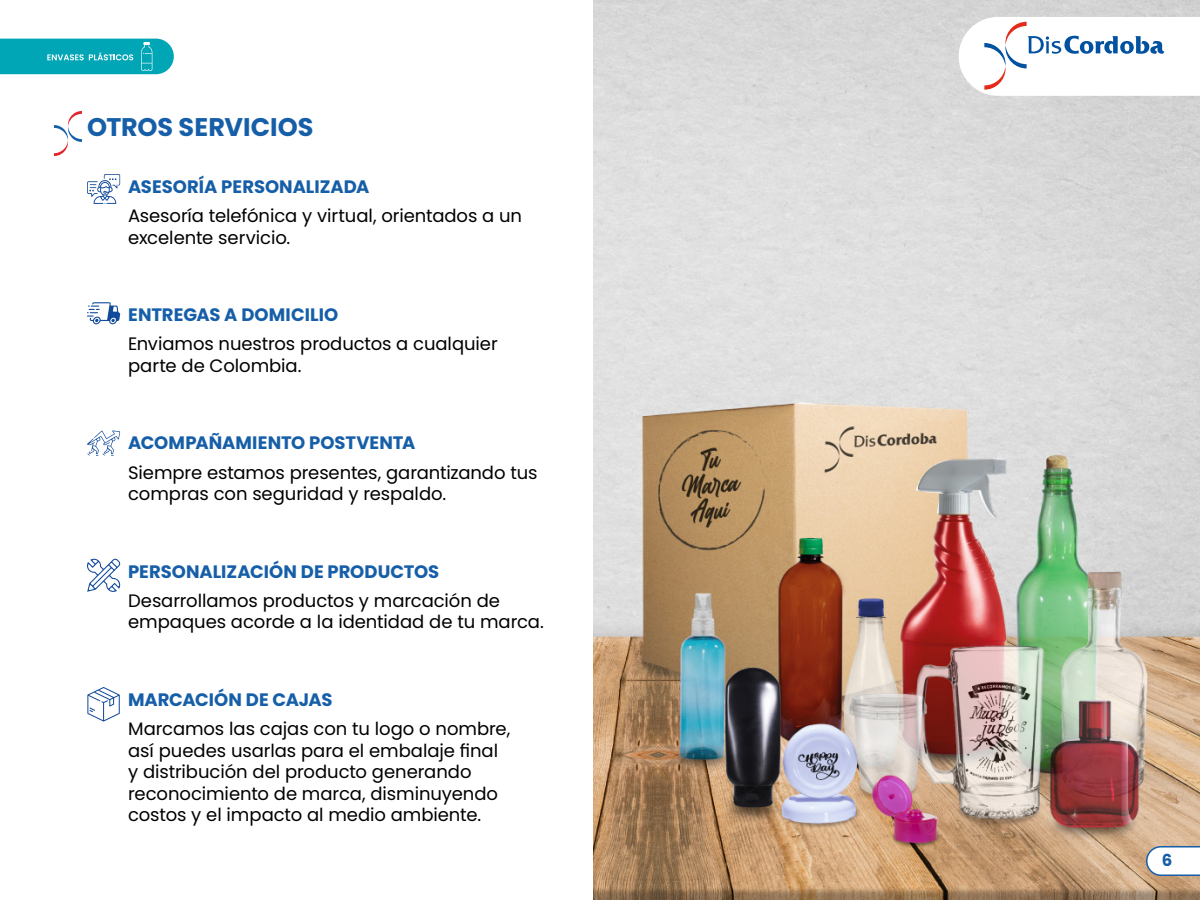
<style>
.page{position:relative;width:1200px;height:900px;background:#fff}
.page>*{position:absolute;margin:0;border:0;box-sizing:border-box;transform-origin:0 0}
.t1{font:700 25.5px "Poppins";letter-spacing:-.005em;color:#165fa8}
.t2{font:18px/21.6px "Poppins";letter-spacing:-.005em;color:#000}
.t3{font:700 18px "Poppins";letter-spacing:-.005em;color:#165fa8}
.t4{font:700 16.5px "Poppins";color:#165fa8}
</style>
<div class="page">
<img style="left:594px;top:0;width:606px;height:900px">
<svg style="left:87px;top:687px;width:33px;height:35px"></svg>
<svg style="left:54px;top:111px;width:28px;height:45px"></svg>
<svg style="left:87px;top:174px;width:33px;height:30px"></svg>
<svg style="left:87px;top:302px;width:33px;height:22px"></svg>
<svg style="left:87px;top:430px;width:33px;height:26px"></svg>
<svg style="left:87px;top:559px;width:33px;height:33px"></svg>
<svg style="left:959px;top:17px;width:241px;height:79px"></svg>
<svg style="left:1146px;top:846px;width:54px;height:30px"></svg>
<svg style="left:0;top:39px;width:174px;height:35px;background:#12acba"></svg>
<h1 class="t1" style="left:87px;top:112px;width:228px">OTROS SERVICIOS</h1>
<p class="t3" style="left:128px;top:176px;width:243px">ASESORÍA PERSONALIZADA</p>
<p class="t2" style="left:128px;top:205px;width:396px">Asesoría telefónica y virtual, orientados a un excelente servicio.</p>
<p class="t3" style="left:128px;top:304px;width:212px">ENTREGAS A DOMICILIO</p>
<p class="t2" style="left:128px;top:333px;width:371px">Enviamos nuestros productos a cualquier parte de Colombia.</p>
<p class="t3" style="left:128px;top:433px;width:289px">ACOMPAÑAMIENTO POSTVENTA</p>
<p class="t2" style="left:128px;top:462px;width:411px">Siempre estamos presentes, garantizando tus compras con seguridad y respaldo.</p>
<p class="t3" style="left:128px;top:561px;width:313px">PERSONALIZACIÓN DE PRODUCTOS</p>
<p class="t2" style="left:128px;top:590px;width:417px">Desarrollamos productos y marcación de empaques acorde a la identidad de tu marca.</p>
<p class="t3" style="left:128px;top:689px;width:206px">MARCACIÓN DE CAJAS</p>
<p class="t2" style="left:128px;top:718px;width:384px">Marcamos las cajas con tu logo o nombre, así puedes usarlas para el embalaje final y distribución del producto generando reconocimiento de marca, disminuyendo costos y el impacto al medio ambiente.</p>
<p class="t4" style="left:1162px;top:851px;width:12px">6</p>
</div>
